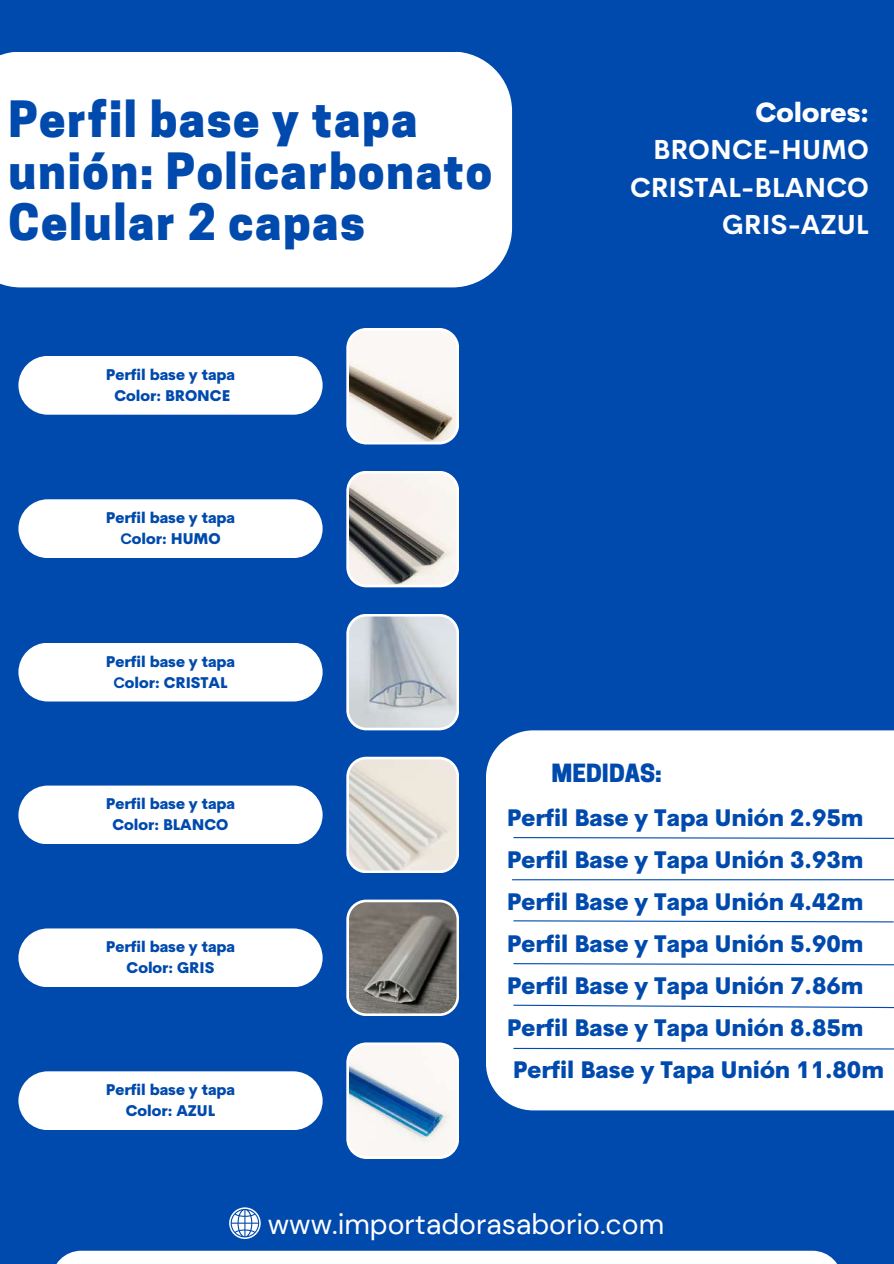
<style>
.page{position:relative;width:894px;height:1264px;background:#fff}
.page>*{position:absolute;margin:0;border:0;box-sizing:border-box;transform-origin:0 0}
.t1{font:800 46.95px/51.9px "Cooper Hewitt";letter-spacing:.035em;color:#004aad}
.t2{font:28.5px "DM Sans";color:#fff}
.t3{font:700 27px/37.2px "Cerebri Sans";color:#fff;text-align:right}
.t4{font:800 27px "Cerebri Sans";color:#fff}
.t5{font:800 23.55px "Cooper Hewitt";color:#004aad}
.t6{font:800 23.25px/42px "Cerebri Sans";color:#004aad}
.t7{font:800 15px/21px "Cerebri Sans";color:#004aad;text-align:center}
.s1{font-weight:700}
</style>
<div class="page">
<div style="left:0;top:0;width:893px;height:1263px;background:#004aad"></div>
<div style="left:51px;top:1250px;width:791px;height:13px;background:#fff"></div>
<svg style="left:346px;top:328px;width:113px;height:116px"></svg>
<div style="left:18px;top:356px;width:304px;height:58px;background:#fff;border-radius:29px"></div>
<svg style="left:346px;top:471px;width:113px;height:116px"></svg>
<div style="left:18px;top:499px;width:304px;height:59px;background:#fff;border-radius:29px"></div>
<svg style="left:346px;top:614px;width:113px;height:116px"></svg>
<div style="left:18px;top:642px;width:304px;height:59px;background:#fff;border-radius:29px"></div>
<svg style="left:346px;top:756px;width:113px;height:117px"></svg>
<div style="left:18px;top:785px;width:304px;height:59px;background:#fff;border-radius:29px"></div>
<svg style="left:346px;top:899px;width:113px;height:117px"></svg>
<div style="left:18px;top:928px;width:304px;height:59px;background:#fff;border-radius:29px"></div>
<svg style="left:346px;top:1042px;width:113px;height:116px"></svg>
<div style="left:18px;top:1071px;width:304px;height:59px;background:#fff;border-radius:29px"></div>
<svg style="left:229px;top:1207px;width:32px;height:31px"></svg>
<svg style="left:230px;top:1208px;width:30px;height:29px"></svg>
<div style="left:0;top:52px;width:512px;height:235px;background:#fff"></div>
<div style="left:486px;top:730px;width:407px;height:380px;background:#fff"></div>
<svg style="left:512px;top:836px;width:381px;height:3px"></svg>
<hr style="left:512px;top:879px;width:381px;height:1px;background:#004aad">
<svg style="left:512px;top:1004px;width:381px;height:4px"></svg>
<svg style="left:512px;top:962px;width:381px;height:3px"></svg>
<svg style="left:512px;top:919px;width:381px;height:4px"></svg>
<svg style="left:512px;top:1047px;width:381px;height:3px"></svg>
<h1 class="t1" style="left:9px;top:99px;width:485px">Perfil base y tapa unión: Policarbonato<br>Celular 2 capas</h1>
<p class="t4" style="left:755px;top:95px;width:115px">Colores:</p>
<p class="t3" style="left:629px;top:131px;width:240px">BRONCE-HUMO<br>CRISTAL-BLANCO<br>GRIS-AZUL</p>
<p class="t7" style="left:106px;top:364px;width:131px">Perfil base y tapa<br>Color: BRONCE</p>
<p class="t7" style="left:106px;top:507px;width:131px">Perfil base y tapa<br><span class="s1">C</span>olor: HUMO</p>
<p class="t7" style="left:106px;top:650px;width:131px">Perfil base y tapa<br><span class="s1">C</span>olor: CRISTAL</p>
<p class="t7" style="left:106px;top:793px;width:131px">Perfil base y tapa<br>Color: BLANCO</p>
<p class="t7" style="left:106px;top:936px;width:131px">Perfil base y tapa<br>Color: GRIS</p>
<p class="t7" style="left:106px;top:1079px;width:131px">Perfil base y tapa<br>Color: AZUL</p>
<p class="t5" style="left:551px;top:764px;width:112px">MEDIDAS:</p>
<p class="t6" style="left:506px;top:796px;width:379px">Perfil Base y Tapa Unión 2.95m<br>Perfil Base y Tapa Unión 3.93m<br>Perfil Base y Tapa Unión 4.42m<br>Perfil Base y Tapa Unión 5.90m<br>Perfil Base y Tapa Unión 7.86m<br>Perfil Base y Tapa Unión 8.85m<br>Perfil Base y Tapa Unión 11.80m</p>
<p class="t2" style="left:268px;top:1205px;width:398px">www.importadorasaborio.com</p>
</div>
